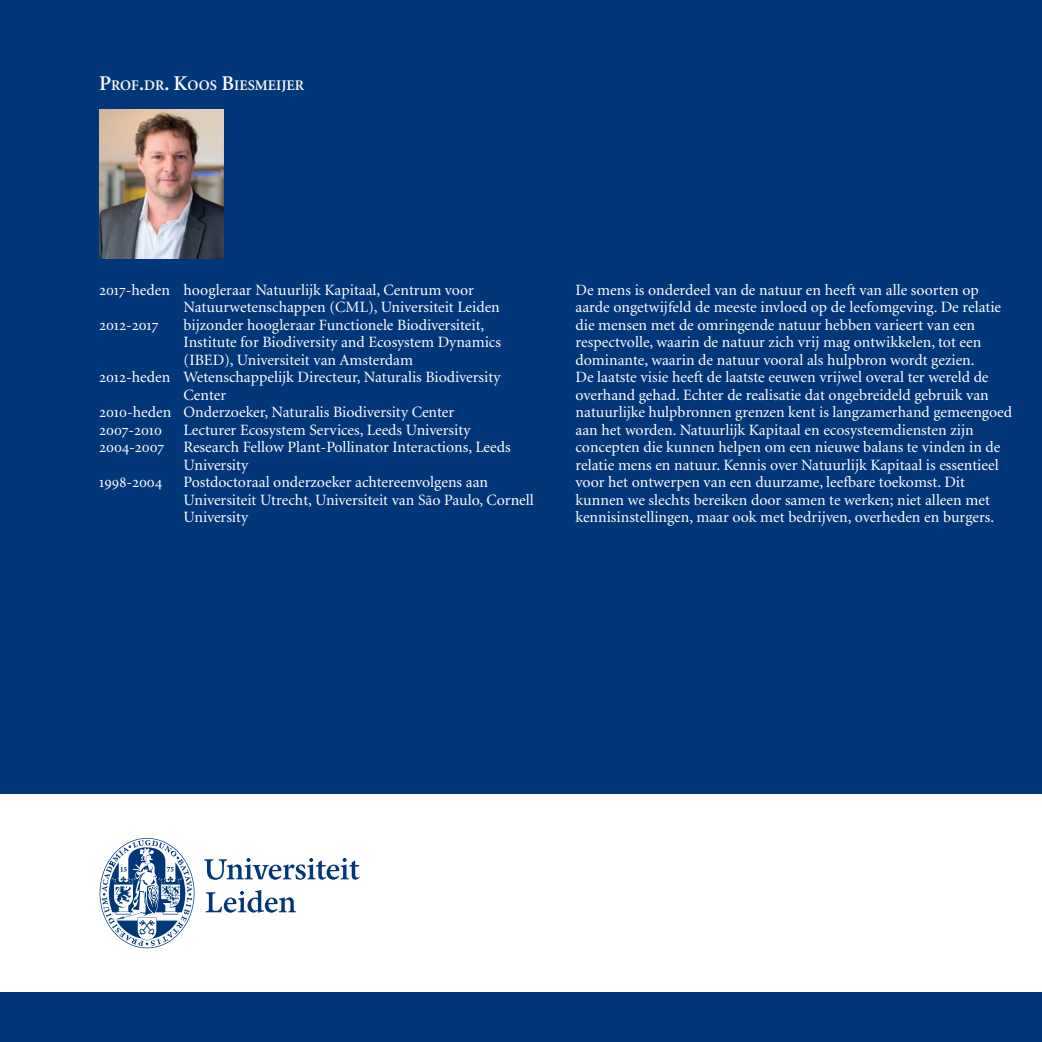
<style>
.page{position:relative;width:1042px;height:1042px;background:#fff}
.page>*{position:absolute;margin:0;border:0;box-sizing:border-box;transform-origin:0 0}
.t1{font:15.75px/17.5px "Minion";color:#fff}
.t2{font:15.75px "Minion Exp";color:#fff}
.t3{font:600 14.7px "Minion";color:#fff}
.s1{font-size:21px}
.s2{font-family:"Minion Exp"}
</style>
<div class="page">
<div style="left:0;top:992px;width:1042px;height:50px;background:#013778"></div>
<div style="left:0;top:0;width:1042px;height:794px;background:#013778"></div>
<svg style="left:204px;top:858px;width:156px;height:55px"></svg>
<svg style="left:100px;top:838px;width:94px;height:110px"></svg>
<img style="left:99px;top:109px;width:124px;height:149px">
<p class="t3" style="left:99px;top:78px;width:206px"><span class="s1">P</span>ROF<span class="s1">.</span>DR<span class="s1">. K</span>OOS <span class="s1">B</span>IESMEIJER</p>
<p class="t1" style="left:184px;top:281px;width:318px;text-indent:-84px"><span class="s2">2017-</span>heden hoogleraar Natuurlijk Kapitaal, Centrum voor<br>Natuurwetenschappen (CML), Universiteit Leiden</p>
<p class="t2" style="left:99px;top:318px;width:61px">2012-2017</p>
<p class="t1" style="left:184px;top:316px;width:302px">bijzonder hoogleraar Functionele Biodiversiteit,</p>
<p class="t1" style="left:184px;top:334px;width:319px">Institute for Biodiversity and Ecosystem Dynamics</p>
<p class="t1" style="left:184px;top:351px;width:231px">(IBED), Universiteit van Amsterdam</p>
<p class="t1" style="left:99px;top:369px;width:403px"><span class="s2">2012-</span>heden Wetenschappelijk Directeur, Naturalis Biodiversity</p>
<p class="t1" style="left:184px;top:386px;width:44px">Center</p>
<p class="t1" style="left:99px;top:404px;width:356px"><span class="s2">2010-</span>heden Onderzoeker, Naturalis Biodiversity Center</p>
<p class="t2" style="left:99px;top:423px;width:64px">2007-2010</p>
<p class="t1" style="left:184px;top:421px;width:288px">Lecturer Ecosystem Services, Leeds University</p>
<p class="t1" style="left:99px;top:439px;width:413px"><span class="s2">2004-2007</span> Research Fellow Plant-Pollinator Interactions, Leeds</p>
<p class="t1" style="left:184px;top:456px;width:66px">University</p>
<p class="t2" style="left:99px;top:476px;width:64px">1998-2004</p>
<p class="t1" style="left:184px;top:474px;width:352px">Postdoctoraal onderzoeker achtereenvolgens aan<br>Universiteit Utrecht, Universiteit van São Paulo, Cornell<br>University</p>
<p class="t1" style="left:575px;top:281px;width:438px">De mens is onderdeel van de natuur en heeft van alle soorten op aarde ongetwijfeld de meeste invloed op de leefomgeving. De relatie die mensen met de omringende natuur hebben varieert van een respectvolle, waarin de natuur zich vrij mag ontwikkelen, tot een dominante, waarin de natuur vooral als hulpbron wordt gezien.<br>De laatste visie heeft de laatste eeuwen vrijwel overal ter wereld de overhand gehad. Echter de realisatie dat ongebreideld gebruik van natuurlijke hulpbronnen grenzen kent is langzamerhand gemeengoed aan het worden. Natuurlijk Kapitaal en ecosysteemdiensten zijn concepten die kunnen helpen om een nieuwe balans te vinden in de relatie mens en natuur. Kennis over Natuurlijk Kapitaal is essentieel voor het ontwerpen van een duurzame, leefbare toekomst. Dit kunnen we slechts bereiken door samen te werken; niet alleen met kennisinstellingen, maar ook met bedrijven, overheden en burgers.</p>
</div>
